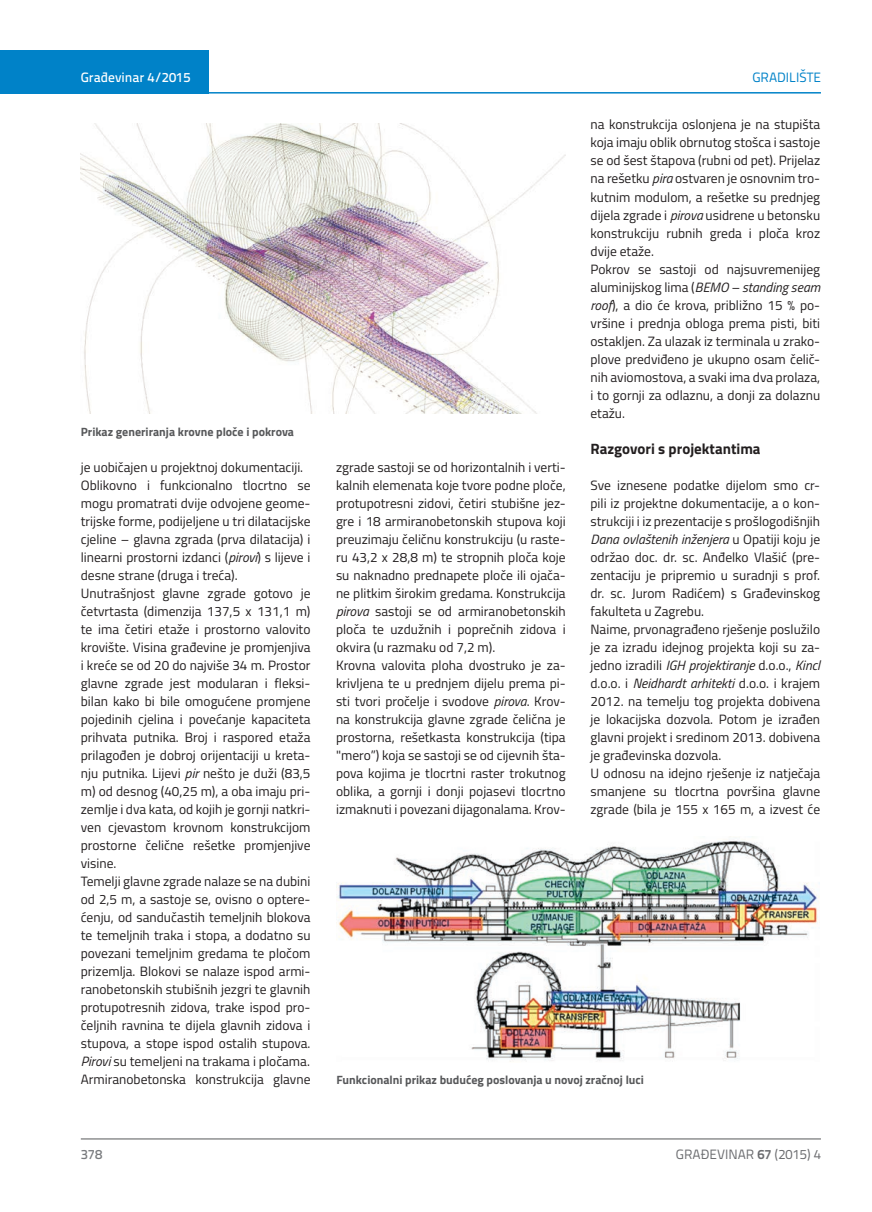
<style>
.page{position:relative;width:872px;height:1212px;background:#fff}
.page>*{position:absolute;margin:0;border:0;box-sizing:border-box;transform-origin:0 0}
.t1{font:700 15px "Titillium";color:#231f20}
.t2{font:13.5px/18px "Titillium";color:#231f20}
.t3{font:13.5px "Titillium Text 22 L";color:#6c6d70}
.t4{font:500 13.5px "Titillium Text 22 L";color:#fff}
.t5{font:13.5px "Titillium Text 22 L";color:#0082c8}
.t6{font:500 13.5px "Titillium Text 22 L";color:#787a7d}
.t7{font:700 12px "Titillium";color:#57585a}
.s1{font-style:italic}
.s2{font-weight:700}
</style>
<div class="page">
<hr style="left:81px;top:1139px;width:740px;height:1px;background:#57585a">
<div style="left:0;top:50px;width:208px;height:44px;background:#0082c8"></div>
<hr style="left:0;top:92px;width:821px;height:2px;background:#0082c8">
<img style="left:81px;top:123px;width:485px;height:291px">
<img style="left:337px;top:836px;width:482px;height:226px">
<p class="t4" style="left:81px;top:67px;width:111px">Građevinar 4/2015</p>
<p class="t5" style="left:752px;top:68px;width:70px">GRADILIŠTE</p>
<p class="t2" style="left:590px;top:115px;width:231px">na konstrukcija oslonjena je na stupišta koja imaju oblik obrnutog stošca i sastoje se od šest štapova (rubni od pet). Prijelaz na rešetku <span class="s1">pira</span> ostvaren je osnovnim tro&shy;kutnim modulom, a rešetke su prednjeg dijela zgrade i <span class="s1">pirova</span> usidrene u betonsku konstrukciju rubnih greda i ploča kroz dvije etaže.<br>Pokrov se sastoji od najsuvremenijeg aluminijskog lima (<span class="s1">BEMO – standing seam roof</span>), a dio će krova, približno 15 % po&shy;vršine i prednja obloga prema pisti, biti ostakljen. Za ulazak iz terminala u zrako&shy;plove predviđeno je ukupno osam čelič&shy;nih aviomostova, a svaki ima dva prolaza, i to gornji za odlaznu, a donji za dolaznu etažu.</p>
<p class="t1" style="left:590px;top:437px;width:172px">Razgovori s projektantima</p>
<p class="t2" style="left:590px;top:475px;width:231px">Sve iznesene podatke dijelom smo cr&shy;pili iz projektne dokumentacije, a o kon&shy;strukciji i iz prezentacije s prošlogodišnjih <span class="s1">Dana ovlaštenih inženjera</span> u Opatiji koju je održao doc. dr. sc. Anđelko Vlašić (pre&shy;zentaciju je pripremio u suradnji s prof. dr. sc. Jurom Radićem) s Građevinskog fakulteta u Zagrebu.<br>Naime, prvonagrađeno rješenje poslužilo je za izradu idejnog projekta koji su za&shy;jedno izradili <span class="s1">IGH projektiranje</span> d.o.o., <span class="s1">Kincl </span>d.o.o. i <span class="s1">Neidhardt arhitekti</span> d.o.o. i krajem 2012. na temelju tog projekta dobivena je lokacijska dozvola. Potom je izrađen glavni projekt i sredinom 2013. dobivena je građevinska dozvola.<br>U odnosu na idejno rješenje iz natječaja smanjene su tlocrtna površina glavne zgrade (bila je 155 x 165 m, a izvest će</p>
<p class="t7" style="left:81px;top:422px;width:215px">Prikaz generiranja krovne ploče i pokrova</p>
<p class="t2" style="left:81px;top:457px;width:231px">je uobičajen u projektnoj dokumentaciji.<br>Oblikovno i funkcionalno tlocrtno se mogu promatrati dvije odvojene geome&shy;trijske forme, podijeljene u tri dilatacijske cjeline – glavna zgrada (prva dilatacija) i linearni prostorni izdanci (<span class="s1">pirovi</span>) s lijeve i desne strane (druga i treća).<br>Unutrašnjost glavne zgrade gotovo je četvrtasta (dimenzija 137,5 x 131,1 m) te ima četiri etaže i prostorno valovito krovište. Visina građevine je promjenjiva i kreće se od 20 do najviše 34 m. Prostor glavne zgrade jest modularan i fleksi&shy;bilan kako bi bile omogućene promjene pojedinih cjelina i povećanje kapaciteta prihvata putnika. Broj i raspored etaža prilagođen je dobroj orijentaciji u kreta&shy;nju putnika. Lijevi <span class="s1">pir</span> nešto je duži (83,5 m) od desnog (40,25 m), a oba imaju pri&shy;zemlje i dva kata, od kojih je gornji natkri&shy;ven cjevastom krovnom konstrukcijom prostorne čelične rešetke promjenjive visine.<br>Temelji glavne zgrade nalaze se na dubini od 2,5 m, a sastoje se, ovisno o optere&shy;ćenju, od sandučastih temeljnih blokova te temeljnih traka i stopa, a dodatno su povezani temeljnim gredama te pločom prizemlja. Blokovi se nalaze ispod armi&shy;ranobetonskih stubišnih jezgri te glavnih protupotresnih zidova, trake ispod pro&shy;čeljnih ravnina te dijela glavnih zidova i stupova, a stope ispod ostalih stupova.<br><span class="s1">Pirovi</span> su temeljeni na trakama i pločama.<br>Armiranobetonska konstrukcija glavne</p>
<p class="t2" style="left:336px;top:457px;width:231px">zgrade sastoji se od horizontalnih i verti&shy;kalnih elemenata koje tvore podne ploče, protupotresni zidovi, četiri stubišne jez&shy;gre i 18 armiranobetonskih stupova koji preuzimaju čeličnu konstrukciju (u raste&shy;ru 43,2 x 28,8 m) te stropnih ploča koje su naknadno prednapete ploče ili ojača&shy;ne plitkim širokim gredama. Konstrukcija <span class="s1">pirova</span> sastoji se od armiranobetonskih ploča te uzdužnih i poprečnih zidova i okvira (u razmaku od 7,2 m).<br>Krovna valovita ploha dvostruko je za&shy;krivljena te u prednjem dijelu prema pi&shy;sti tvori pročelje i svodove <span class="s1">pirova</span>. Krov&shy;na konstrukcija glavne zgrade čelična je prostorna, rešetkasta konstrukcija (tipa "mero”) koja se sastoji se od cijevnih šta&shy;pova kojima je tlocrtni raster trokutnog oblika, a gornji i donji pojasevi tlocrtno izmaknuti i povezani dijagonalama. Krov-</p>
<p class="t7" style="left:336px;top:1071px;width:309px">Funkcionalni prikaz budućeg poslovanja u novoj zračnoj luci</p>
<p class="t6" style="left:81px;top:1144px;width:23px">378</p>
<p class="t3" style="left:676px;top:1144px;width:146px">GRAĐEVINAR <span class="s2">67</span> (2015) 4</p>
</div>
